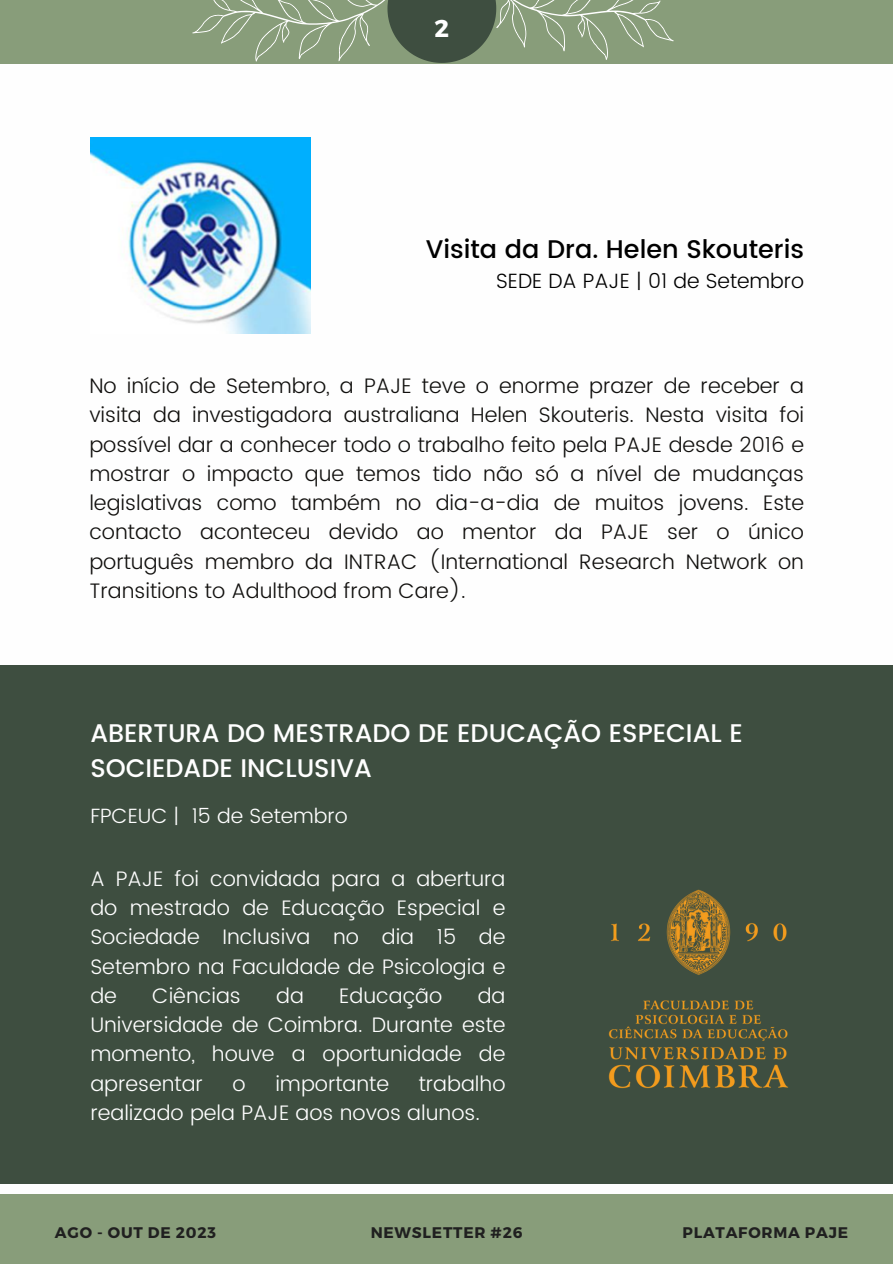
<style>
.page{position:relative;width:893px;height:1264px;background:#fff}
.page>*{position:absolute;margin:0;border:0;box-sizing:border-box;transform-origin:0 0}
.t1{font:500 25.5px/34.8px "Poppins";color:#fff}
.t2{font:500 25.5px "Poppins";color:#000}
.t3{font:700 24.3px "Montserrat";color:#fff}
.t4{font:300 21px/29.2px "Poppins";color:#11100e;text-align:justify}
.t5{font:300 21px/29.2px "Poppins";color:#fff;text-align:justify}
.t6{font:300 20.7px "Poppins";color:#000}
.t7{font:300 20.7px "Poppins";color:#fff}
.t8{font:700 15.3px "Montserrat";letter-spacing:.05em;color:#202020}
</style>
<div class="page">
<div style="left:0;top:0;width:892px;height:63px;background:#889d7a"></div>
<svg style="left:177px;top:0;width:515px;height:64px"></svg>
<div style="left:0;top:665px;width:892px;height:519px;background:#3e4e40"></div>
<div style="left:0;top:1194px;width:892px;height:69px;background:#889d7a"></div>
<img style="left:90px;top:138px;width:221px;height:195px">
<img style="left:608px;top:889px;width:181px;height:200px">
<p class="t3" style="left:434px;top:12px;width:16px">2</p>
<p class="t2" style="left:425px;top:234px;width:380px">Visita da Dra. Helen Skouteris</p>
<p class="t6" style="left:496px;top:269px;width:309px">SEDE DA PAJE | 01 de Setembro</p>
<p class="t4" style="left:89px;top:371px;width:716px">No início de Setembro, a PAJE teve o enorme prazer de receber a visita da investigadora australiana Helen Skouteris. Nesta visita foi possível dar a conhecer todo o trabalho feito pela PAJE desde 2016 e mostrar o impacto que temos tido não só a nível de mudanças legislativas como também no dia-a-dia de muitos jovens. Este contacto aconteceu devido ao mentor da PAJE ser o único português membro da INTRAC (International Research Network on Transitions to Adulthood from Care).</p>
<p class="t1" style="left:90px;top:715px;width:654px">ABERTURA DO MESTRADO DE EDUCAÇÃO ESPECIAL E<br>SOCIEDADE INCLUSIVA</p>
<p class="t7" style="left:90px;top:803px;width:259px">FPCEUC | 15 de Setembro</p>
<p class="t5" style="left:90px;top:864px;width:416px">A PAJE foi convidada para a abertura do mestrado de Educação Especial e Sociedade Inclusiva no dia 15 de Setembro na Faculdade de Psicologia e de</p>
<p class="t5" style="left:152px;top:981px;width:90px">Ciências</p>
<p class="t5" style="left:276px;top:981px;width:29px">da</p>
<p class="t5" style="left:339px;top:981px;width:105px">Educação</p>
<p class="t5" style="left:90px;top:981px;width:416px;text-indent:387px">da Universidade de Coimbra. Durante este momento, houve a oportunidade de apresentar</p>
<p class="t5" style="left:232px;top:1068px;width:15px">o</p>
<p class="t5" style="left:275px;top:1068px;width:115px">importante</p>
<p class="t5" style="left:90px;top:1068px;width:416px;text-indent:328px">trabalho realizado pela PAJE aos novos alunos.</p>
<p class="t8" style="left:55px;top:1222px;width:162px">AGO - OUT DE 2023</p>
<p class="t8" style="left:370px;top:1222px;width:153px">NEWSLETTER #26</p>
<p class="t8" style="left:682px;top:1222px;width:167px">PLATAFORMA PAJE</p>
</div>
